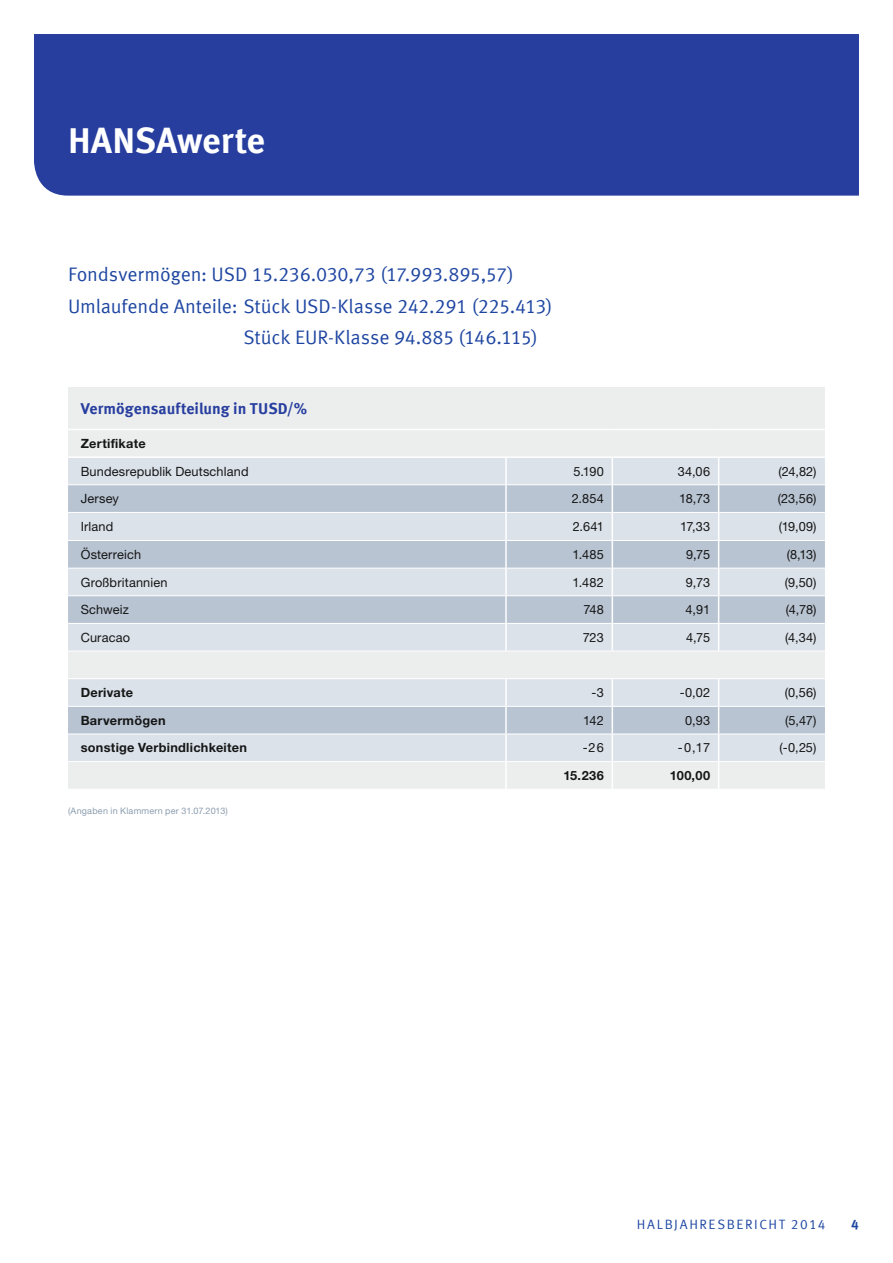
<style>
.page{position:relative;width:893px;height:1263px;background:#fff}
.page>*{position:absolute;margin:0;border:0;box-sizing:border-box;transform-origin:0 0}
.t1{font:700 36px "Meta Offc Pro";letter-spacing:-.005em;color:#fff}
.t2{font:19.5px "Meta Offc Pro Norm";letter-spacing:-.01em;color:#1e46a1}
.t3{font:700 15.75px "Meta Offc Pro";color:#273e9f}
.t4{font:13.5px "Meta Offc Pro Norm";letter-spacing:.115em;color:#1e46a1}
.t5{font:700 13.5px "Meta Offc Pro";color:#1e46a1}
.t6{font:12.75px "Helvetica Neue LTW1 G";letter-spacing:.01em;color:#151616}
.t7{font:700 12.75px "Helvetica Neue LTW1 G";letter-spacing:.02em;color:#151616}
.t8{font:9px "Helvetica Neue LTW1 G";letter-spacing:.025em;color:#8b9daf}
</style>
<div class="page">
<div style="left:34px;top:34px;width:825px;height:162px;background:#273e9f"></div>
<div style="left:68px;top:387px;width:757px;height:42px;background:#eceded"></div>
<div style="left:68px;top:430px;width:757px;height:26px;background:#eceded"></div>
<div style="left:68px;top:458px;width:757px;height:26px;background:#dce2ea"></div>
<svg style="left:68px;top:485px;width:757px;height:193px;background:#cfd6e0"></svg>
<hr style="left:505px;top:458px;width:2px;height:26px;background:#fff">
<hr style="left:505px;top:485px;width:2px;height:27px;background:#fff">
<hr style="left:505px;top:513px;width:2px;height:27px;background:#fff">
<hr style="left:505px;top:541px;width:2px;height:27px;background:#fff">
<hr style="left:505px;top:568px;width:2px;height:27px;background:#fff">
<hr style="left:505px;top:596px;width:2px;height:27px;background:#fff">
<hr style="left:505px;top:624px;width:2px;height:27px;background:#fff">
<svg style="left:612px;top:458px;width:1px;height:193px"></svg>
<svg style="left:718px;top:458px;width:1px;height:193px"></svg>
<svg style="left:68px;top:679px;width:757px;height:110px;background:#d7dde5"></svg>
<hr style="left:612px;top:484px;width:107px;height:1px;background:#fff">
<hr style="left:68px;top:512px;width:438px;height:1px;background:#fff">
<hr style="left:506px;top:512px;width:106px;height:1px;background:#fff">
<hr style="left:612px;top:512px;width:107px;height:1px;background:#fff">
<hr style="left:719px;top:512px;width:106px;height:1px;background:#fff">
<hr style="left:68px;top:540px;width:438px;height:1px;background:#fff">
<hr style="left:506px;top:540px;width:106px;height:1px;background:#fff">
<hr style="left:612px;top:540px;width:107px;height:1px;background:#fff">
<hr style="left:719px;top:540px;width:106px;height:1px;background:#fff">
<hr style="left:68px;top:568px;width:438px;height:1px;background:#fff">
<hr style="left:506px;top:568px;width:106px;height:1px;background:#fff">
<hr style="left:612px;top:568px;width:107px;height:1px;background:#fff">
<hr style="left:719px;top:568px;width:106px;height:1px;background:#fff">
<hr style="left:68px;top:595px;width:438px;height:1px;background:#fff">
<hr style="left:506px;top:595px;width:106px;height:1px;background:#fff">
<hr style="left:612px;top:595px;width:107px;height:1px;background:#fff">
<hr style="left:719px;top:595px;width:106px;height:1px;background:#fff">
<hr style="left:68px;top:623px;width:438px;height:1px;background:#fff">
<hr style="left:506px;top:623px;width:106px;height:1px;background:#fff">
<hr style="left:612px;top:623px;width:107px;height:1px;background:#fff">
<hr style="left:719px;top:623px;width:106px;height:1px;background:#fff">
<hr style="left:68px;top:651px;width:438px;height:1px;background:#fff">
<hr style="left:506px;top:651px;width:106px;height:1px;background:#fff">
<hr style="left:612px;top:651px;width:107px;height:1px;background:#fff">
<hr style="left:719px;top:651px;width:106px;height:1px;background:#fff">
<hr style="left:68px;top:706px;width:438px;height:1px;background:#fff">
<hr style="left:506px;top:706px;width:106px;height:1px;background:#fff">
<hr style="left:612px;top:706px;width:107px;height:1px;background:#fff">
<hr style="left:719px;top:706px;width:106px;height:1px;background:#fff">
<hr style="left:68px;top:734px;width:438px;height:1px;background:#fff">
<hr style="left:506px;top:734px;width:106px;height:1px;background:#fff">
<hr style="left:612px;top:734px;width:107px;height:1px;background:#fff">
<hr style="left:719px;top:734px;width:106px;height:1px;background:#fff">
<hr style="left:68px;top:761px;width:438px;height:1px;background:#fff">
<hr style="left:506px;top:761px;width:106px;height:1px;background:#fff">
<hr style="left:612px;top:761px;width:107px;height:1px;background:#fff">
<hr style="left:719px;top:761px;width:106px;height:1px;background:#fff">
<h1 class="t1" style="left:68px;top:112px;width:199px">HANSAwerte</h1>
<h2 class="t2" style="left:68px;top:259px;width:447px">Fondsvermögen: USD 15.236.030,73 (17.993.895,57)</h2>
<h2 class="t2" style="left:68px;top:291px;width:486px">Umlaufende Anteile: Stück USD-Klasse 242.291 (225.413)</h2>
<h2 class="t2" style="left:244px;top:323px;width:296px">Stück EUR-Klasse 94.885 (146.115)</h2>
<p class="t3" style="left:81px;top:396px;width:228px">Vermögensaufteilung in TUSD/%</p>
<p class="t7" style="left:81px;top:435px;width:66px">Zertifikate</p>
<p class="t6" style="left:81px;top:463px;width:169px">Bundesrepublik Deutschland</p>
<p class="t6" style="left:573px;top:463px;width:32px">5.190</p>
<p class="t6" style="left:678px;top:463px;width:34px">34,06</p>
<p class="t6" style="left:778px;top:463px;width:40px">(24,82)</p>
<p class="t6" style="left:81px;top:491px;width:40px">Jersey</p>
<p class="t6" style="left:572px;top:491px;width:34px">2.854</p>
<p class="t6" style="left:679px;top:491px;width:32px">18,73</p>
<p class="t6" style="left:778px;top:491px;width:40px">(23,56)</p>
<p class="t6" style="left:81px;top:519px;width:34px">Irland</p>
<p class="t6" style="left:573px;top:519px;width:33px">2.641</p>
<p class="t6" style="left:680px;top:519px;width:31px">17,33</p>
<p class="t6" style="left:779px;top:519px;width:39px">(19,09)</p>
<p class="t6" style="left:81px;top:546px;width:62px">Österreich</p>
<p class="t6" style="left:572px;top:546px;width:33px">1.485</p>
<p class="t6" style="left:686px;top:546px;width:25px">9,75</p>
<p class="t6" style="left:787px;top:546px;width:31px">(8,13)</p>
<p class="t6" style="left:81px;top:574px;width:88px">Großbritannien</p>
<p class="t6" style="left:572px;top:574px;width:33px">1.482</p>
<p class="t6" style="left:686px;top:574px;width:26px">9,73</p>
<p class="t6" style="left:785px;top:574px;width:33px">(9,50)</p>
<p class="t6" style="left:81px;top:602px;width:50px">Schweiz</p>
<p class="t6" style="left:583px;top:602px;width:22px">748</p>
<p class="t6" style="left:686px;top:602px;width:26px">4,91</p>
<p class="t6" style="left:786px;top:602px;width:32px">(4,78)</p>
<p class="t6" style="left:81px;top:629px;width:51px">Curacao</p>
<p class="t6" style="left:583px;top:629px;width:23px">723</p>
<p class="t6" style="left:686px;top:629px;width:26px">4,75</p>
<p class="t6" style="left:785px;top:629px;width:33px">(4,34)</p>
<p class="t7" style="left:81px;top:685px;width:54px">Derivate</p>
<p class="t6" style="left:591px;top:685px;width:14px">-3</p>
<p class="t6" style="left:680px;top:685px;width:32px">-0,02</p>
<p class="t6" style="left:785px;top:685px;width:33px">(0,56)</p>
<p class="t7" style="left:81px;top:712px;width:86px">Barvermögen</p>
<p class="t6" style="left:583px;top:712px;width:22px">142</p>
<p class="t6" style="left:685px;top:712px;width:26px">0,93</p>
<p class="t6" style="left:785px;top:712px;width:33px">(5,47)</p>
<p class="t7" style="left:81px;top:740px;width:168px">sonstige Verbindlichkeiten</p>
<p class="t6" style="left:583px;top:740px;width:23px">-26</p>
<p class="t6" style="left:678px;top:740px;width:34px">-0,17</p>
<p class="t6" style="left:780px;top:740px;width:38px">(-0,25)</p>
<p class="t7" style="left:563px;top:768px;width:42px">15.236</p>
<p class="t7" style="left:670px;top:768px;width:42px">100,00</p>
<p class="t8" style="left:68px;top:805px;width:161px">(Angaben in Klammern per 31.07.2013)</p>
<p class="t4" style="left:637px;top:1214px;width:190px">HALBJAHRESBERICHT 2014</p>
<p class="t5" style="left:851px;top:1214px;width:9px">4</p>
</div>
